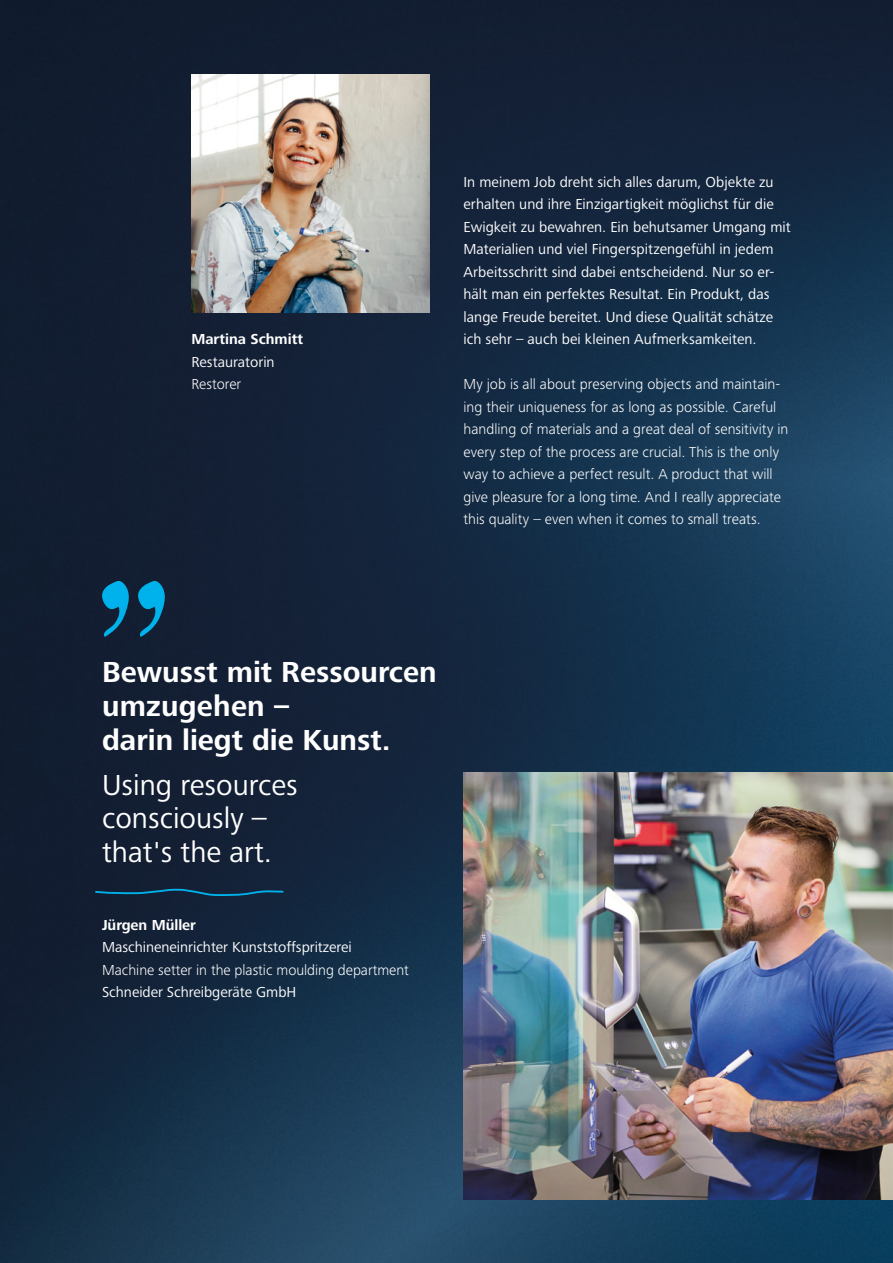
<style>
.page{position:relative;width:893px;height:1263px;background:#fff}
.page>*{position:absolute;margin:0;border:0;box-sizing:border-box;transform-origin:0 0}
.t1{font:700 30px/33.8px "Frutiger Next LTW1 G";color:#fff}
.t2{font:30px/33.8px "Frutiger Next LTW1 G";color:#fff}
.t3{font:15px/22.5px "Frutiger Next LTW1 G";color:#fff}
.t4{font:300 15px/22.5px "Frutiger Next LTW1 G";color:#fff}
.t5{font:700 15px "Frutiger Next LTW1 G";color:#fff}
</style>
<div class="page">
<img style="left:0;top:0;width:893px;height:1263px">
<img style="left:463px;top:772px;width:430px;height:427px">
<img style="left:191px;top:74px;width:238px;height:239px">
<svg style="left:94px;top:887px;width:191px;height:11px;background:#0f3954"></svg>
<svg style="left:102px;top:581px;width:27px;height:56px;background:#09688e"></svg>
<svg style="left:138px;top:581px;width:27px;height:56px;background:#09688f"></svg>
<p class="t5" style="left:191px;top:331px;width:113px">Martina Schmitt</p>
<p class="t3" style="left:191px;top:351px;width:85px">Restauratorin</p>
<p class="t4" style="left:191px;top:373px;width:51px">Restorer</p>
<p class="t3" style="left:463px;top:171px;width:329px">In meinem Job dreht sich alles darum, Objekte zu erhalten und ihre Einzigartigkeit möglichst für die Ewigkeit zu bewahren. Ein behutsamer Umgang mit Materialien und viel Fingerspitzengefühl in jedem Arbeitsschritt sind dabei entscheidend. Nur so er&shy;hält man ein perfektes Resultat. Ein Produkt, das lange Freude bereitet. Und diese Qualität schätze ich sehr – auch bei kleinen Aufmerksamkeiten.</p>
<p class="t4" style="left:463px;top:373px;width:326px">My job is all about preserving objects and maintain&shy;ing their uniqueness for as long as possible. Careful handling of materials and a great deal of sensitivity in every step of the process are crucial. This is the only way to achieve a perfect result. A product that will give pleasure for a long time. And I really appreciate this quality – even when it comes to small treats.</p>
<h1 class="t1" style="left:102px;top:656px;width:336px">Bewusst mit Ressourcen umzugehen –<br>darin liegt die Kunst.</h1>
<h1 class="t2" style="left:102px;top:768px;width:197px">Using resources consciously – that's the art.</h1>
<p class="t5" style="left:102px;top:916px;width:96px">Jürgen Müller</p>
<p class="t3" style="left:102px;top:936px;width:251px">Maschineneinrichter Kunststoffspritzerei</p>
<p class="t4" style="left:102px;top:958px;width:308px">Machine setter in the plastic moulding department</p>
<p class="t3" style="left:102px;top:981px;width:196px">Schneider Schreibgeräte GmbH</p>
</div>
